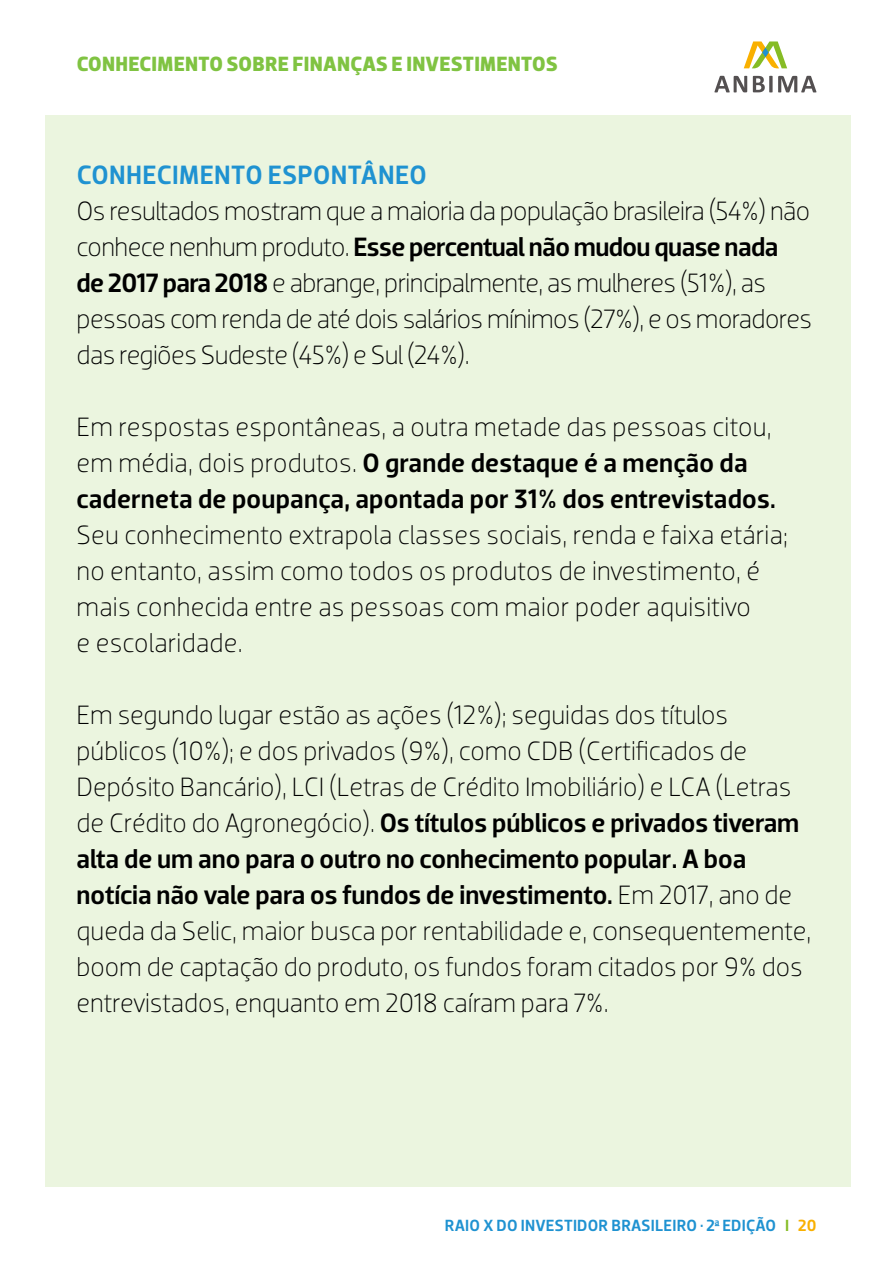
<style>
.page{position:relative;width:893px;height:1263px;background:#fff}
.page>*{position:absolute;margin:0;border:0;box-sizing:border-box;transform-origin:0 0}
.t1{font:300 27px/36px "Dobra";color:#000}
.t2{font:300 27px/36px "Dobra";letter-spacing:-.02em;color:#000}
.t3{font:500 27px/36px "Dobra";letter-spacing:.01em;color:#000}
.t4{font:500 27px "Dobra";letter-spacing:.015em;color:#1f92d1}
.t5{font:700 21px "Dobra";letter-spacing:.015em;color:#80c342}
.t6{font:500 16.5px "Dobra";letter-spacing:.015em;color:#1f92d1}
.s1{font-weight:500}
.s2{font-weight:300}
.s3{color:#86bc25}
.s4{color:#f9b000}
</style>
<div class="page">
<div style="left:45px;top:115px;width:805px;height:1071px;background:#ebf5df"></div>
<svg style="left:744px;top:41px;width:43px;height:28px"></svg>
<svg style="left:714px;top:76px;width:102px;height:16px"></svg>
<p class="t5" style="left:77px;top:52px;width:482px">CONHECIMENTO SOBRE FINANÇAS E INVESTIMENTOS</p>
<p class="t4" style="left:77px;top:159px;width:351px">CONHECIMENTO ESPONTÂNEO</p>
<p class="t2" style="left:77px;top:193px;width:737px">Os resultados mostram que a maioria da população brasileira (54%) não conhece nenhum produto. <span class="s1">Esse percentual não mudou quase nada de 2017 para 2018</span> e abrange, principalmente, as mulheres (51%), as pessoas com renda de até dois salários mínimos (27%), e os moradores das regiões Sudeste (45%) e Sul (24%).</p>
<p class="t3" style="left:77px;top:409px;width:701px"><span class="s2">Em respostas espontâneas, a outra metade das pessoas citou, em média, dois produtos.</span> O grande destaque é a menção da caderneta de poupança, apontada por 31% dos entrevistados.</p>
<p class="t1" style="left:77px;top:517px;width:713px">Seu conhecimento extrapola classes sociais, renda e faixa etária; no entanto, assim como todos os produtos de investimento, é mais conhecida entre as pessoas com maior poder aquisitivo<br>e escolaridade.</p>
<p class="t1" style="left:77px;top:697px;width:736px">Em segundo lugar estão as ações (12%); seguidas dos títulos públicos (10%); e dos privados (9%), como CDB (Certificados de Depósito Bancário), LCI (Letras de Crédito Imobiliário) e LCA (Letras de Crédito do Agronegócio). <span class="s1">Os títulos públicos e privados tiveram alta de um ano para o outro no conhecimento popular. A boa notícia não vale para os fundos de investimento.</span> Em 2017, ano de queda da Selic, maior busca por rentabilidade e, consequentemente, boom de captação do produto, os fundos foram citados por 9% dos entrevistados, enquanto em 2018 caíram para 7%.</p>
<p class="t6" style="left:445px;top:1215px;width:373px">RAIO X DO INVESTIDOR BRASILEIRO • 2<sup>a</sup> EDIÇÃO <span class="s3">I</span> <span class="s4">20</span></p>
</div>
